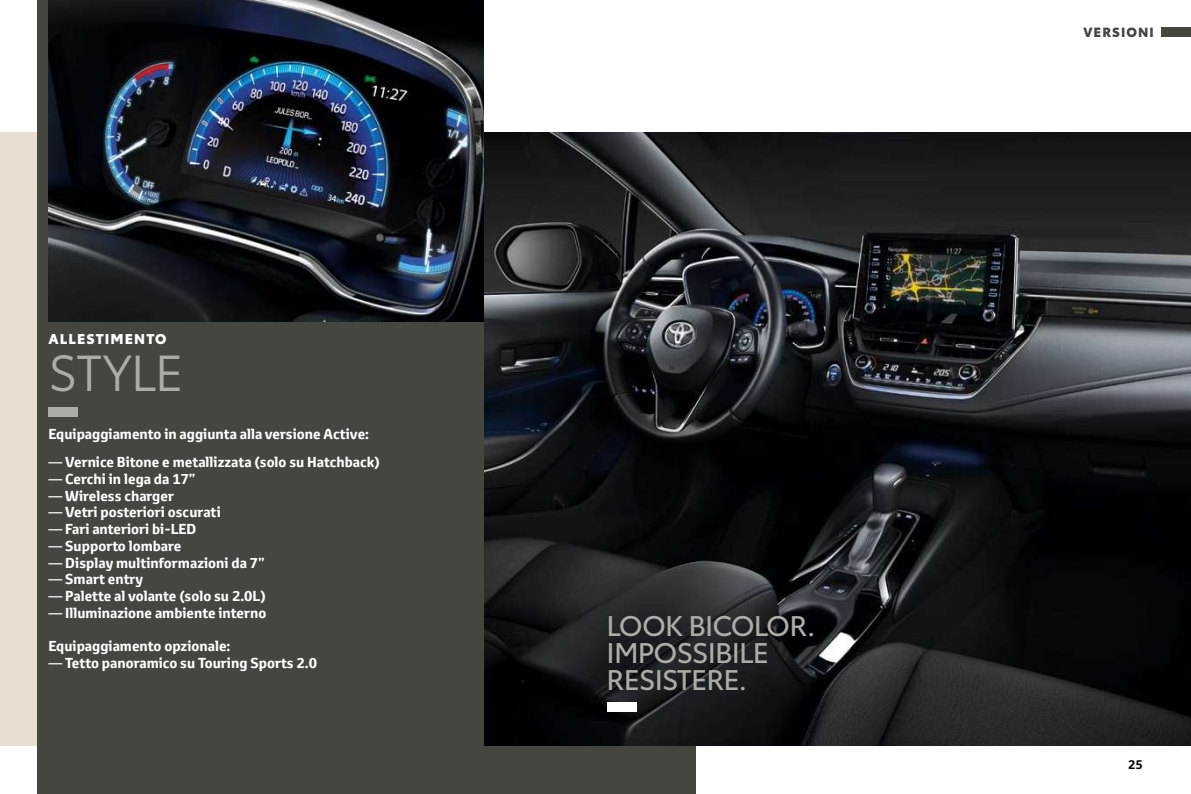
<style>
.page{position:relative;width:1191px;height:794px;background:#fff}
.page>*{position:absolute;margin:0;border:0;box-sizing:border-box;transform-origin:0 0}
.t1{font:49.88px "Toyota Type";letter-spacing:-.025em;color:#adada7}
.t2{font:28px/27.1px "Toyota Type";letter-spacing:-.03em;color:#adada7}
.t3{font:700 14px "Toyota Text";color:#fff}
.t4{font:900 14px "Toyota Type";letter-spacing:.08em;color:#fff}
.t5{font:900 13.12px "Toyota Type";letter-spacing:.08em;color:#464640}
.t6{font:700 12.25px "Toyota Text";color:#000}
.s1{font-weight:400}
</style>
<div class="page">
<div style="left:0;top:132px;width:37px;height:613px;background:#e8ded1"></div>
<div style="left:37px;top:132px;width:659px;height:662px;background:#464640"></div>
<div style="left:37px;top:0;width:447px;height:322px;background:#464640"></div>
<div style="left:48px;top:407px;width:30px;height:10px;background:#adada7"></div>
<div style="left:1161px;top:27px;width:30px;height:10px;background:#464640"></div>
<img style="left:48px;top:0;width:435px;height:322px">
<img style="left:484px;top:132px;width:707px;height:613px">
<div style="left:606px;top:701px;width:30px;height:10px;background:#fff"></div>
<p class="t4" style="left:48px;top:328px;width:120px">ALLESTIMENTO</p>
<h1 class="t1" style="left:48px;top:336px;width:137px">STYLE</h1>
<p class="t3" style="left:48px;top:425px;width:322px">Equipaggiamento in aggiunta alla versione Active:</p>
<p class="t3" style="left:48px;top:453px;width:333px"><span class="s1">—</span> Vernice Bitone e metallizzata (solo su Hatchback)</p>
<p class="t3" style="left:48px;top:469px;width:149px"><span class="s1">—</span> Cerchi in lega da 17”</p>
<p class="t3" style="left:48px;top:486px;width:127px"><span class="s1">—</span> Wireless charger</p>
<p class="t3" style="left:48px;top:503px;width:174px"><span class="s1">—</span> Vetri posteriori oscurati</p>
<p class="t3" style="left:48px;top:520px;width:149px"><span class="s1">—</span> Fari anteriori bi-LED</p>
<p class="t3" style="left:48px;top:536px;width:135px"><span class="s1">—</span> Supporto lombare</p>
<p class="t3" style="left:48px;top:553px;width:218px"><span class="s1">—</span> Display multinformazioni da 7”</p>
<p class="t3" style="left:48px;top:570px;width:96px"><span class="s1">—</span> Smart entry</p>
<p class="t3" style="left:48px;top:587px;width:219px"><span class="s1">—</span> Palette al volante (solo su 2.0L)</p>
<p class="t3" style="left:48px;top:603px;width:219px"><span class="s1">—</span> Illuminazione ambiente interno</p>
<p class="t3" style="left:48px;top:637px;width:184px">Equipaggiamento opzionale:</p>
<p class="t3" style="left:48px;top:654px;width:270px"><span class="s1">—</span> Tetto panoramico su Touring Sports 2.0</p>
<h2 class="t2" style="left:606px;top:610px;width:210px">LOOK BICOLOR.<br>IMPOSSIBILE<br>RESISTERE.</h2>
<p class="t5" style="left:1083px;top:22px;width:72px">VERSIONI</p>
<p class="t6" style="left:1128px;top:756px;width:16px">25</p>
</div>
